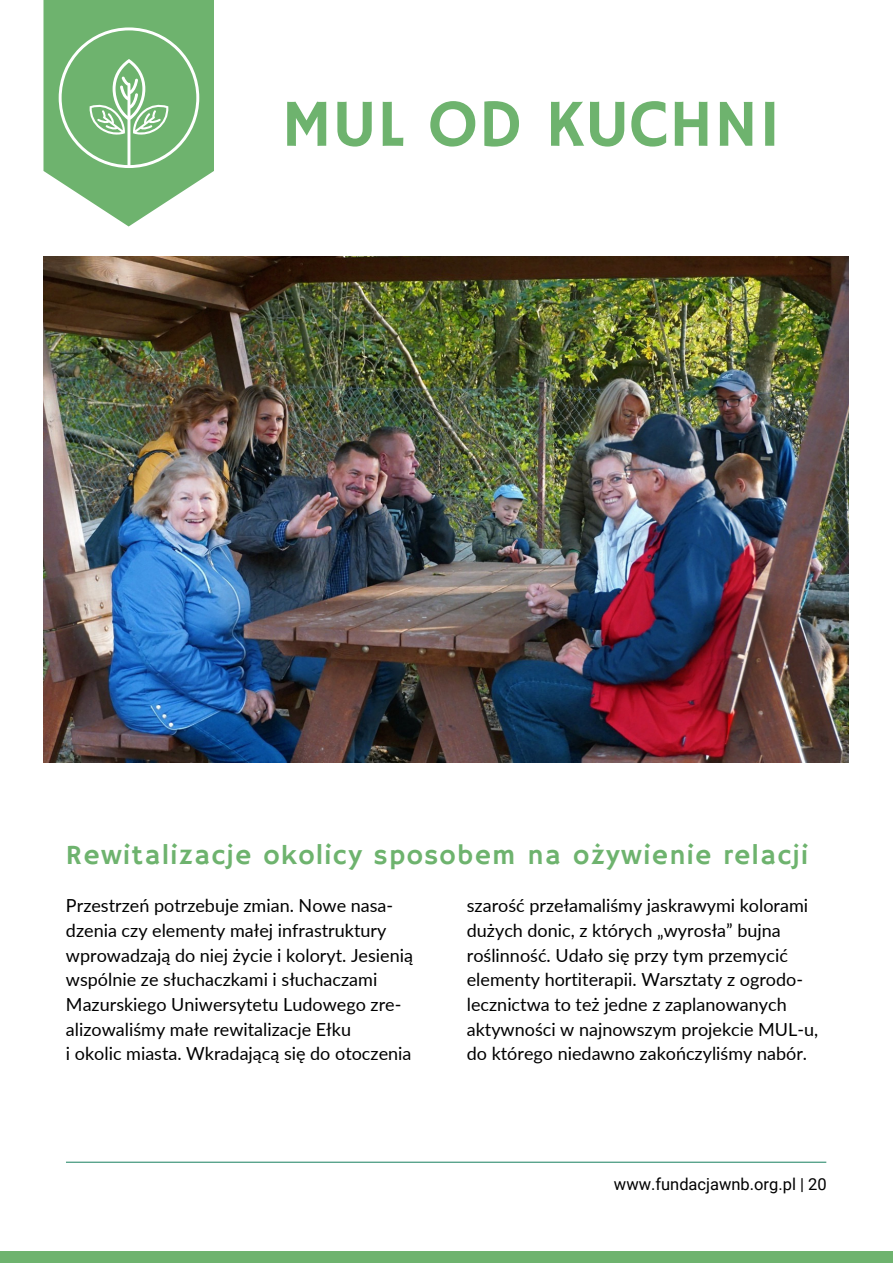
<style>
.page{position:relative;width:893px;height:1264px;background:#fff}
.page>*{position:absolute;margin:0;border:0;box-sizing:border-box;transform-origin:0 0}
.t1{font:67.5px "Hammersmith One";color:#6eb36e}
.t2{font:27.75px "Hammersmith One";letter-spacing:.05em;color:#6eb36e}
.t3{font:18px/24.8px "Lato";color:#000}
.t4{font:16.5px "Roboto";color:#000}
</style>
<div class="page">
<svg style="left:43px;top:0;width:171px;height:226px"></svg>
<img style="left:43px;top:256px;width:805px;height:506px">
<div style="left:0;top:1251px;width:892px;height:11px;background:#6eb36e"></div>
<hr style="left:66px;top:1161px;width:760px;height:1px;background:#328d70">
<h1 class="t1" style="left:281px;top:85px;width:501px">MUL OD KUCHNI</h1>
<h2 class="t2" style="left:66px;top:839px;width:743px">Rewitalizacje okolicy sposobem na ożywienie relacji</h2>
<p class="t3" style="left:467px;top:892px;width:353px">szarość przełamaliśmy jaskrawymi kolorami dużych donic, z których „wyrosła” bujna roślinność. Udało się przy tym przemycić elementy hortiterapii. Warsztaty z ogrodo&shy;lecznictwa to też jedne z zaplanowanych aktywności w najnowszym projekcie MUL-u, do którego niedawno zakończyliśmy nabór.</p>
<p class="t3" style="left:66px;top:892px;width:348px">Przestrzeń potrzebuje zmian. Nowe nasa&shy;dzenia czy elementy małej infrastruktury wprowadzają do niej życie i koloryt. Jesienią wspólnie ze słuchaczkami i słuchaczami Mazurskiego Uniwersytetu Ludowego zre&shy;alizowaliśmy małe rewitalizacje Ełku<br>i okolic miasta. Wkradającą się do otoczenia</p>
<p class="t4" style="left:614px;top:1175px;width:214px">www.fundacjawnb.org.pl | 20</p>
</div>
